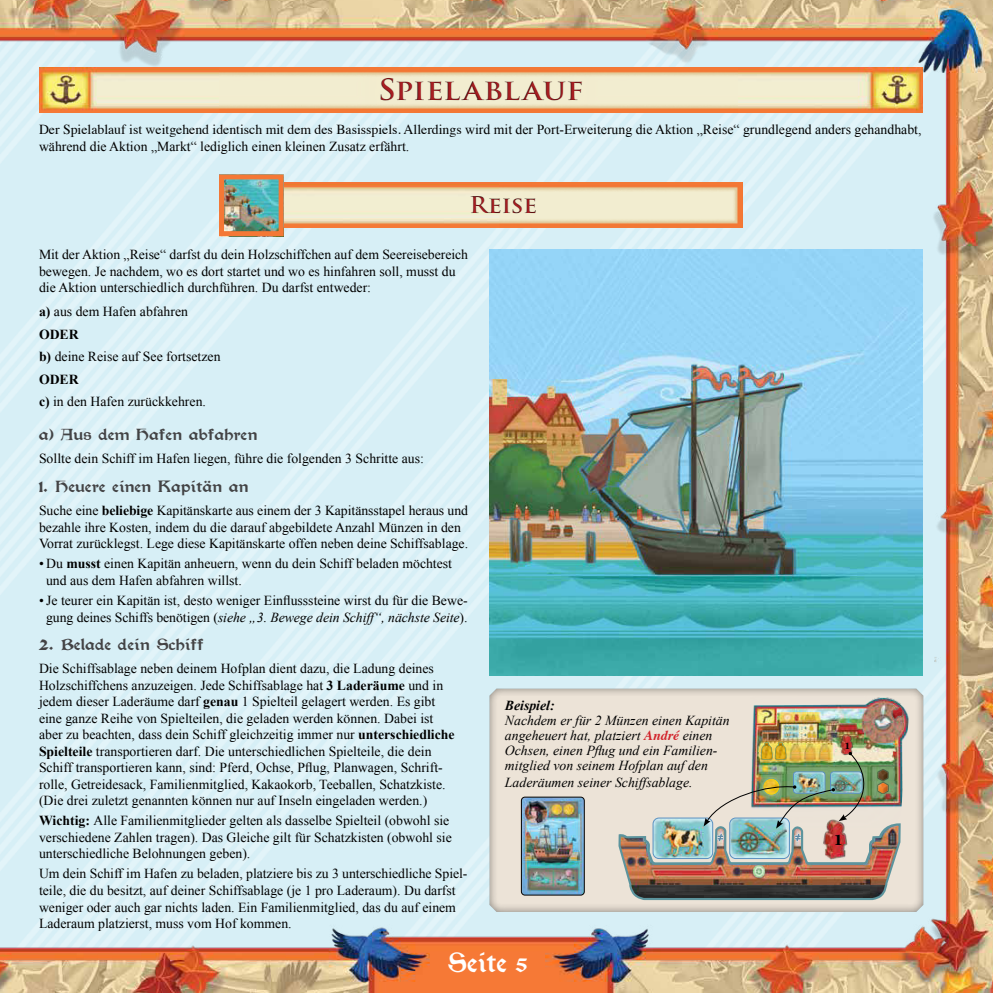
<style>
.page{position:relative;width:993px;height:993px;background:#fff}
.page>*{position:absolute;margin:0;border:0;box-sizing:border-box;transform-origin:0 0}
.t1{font:900 30px "Morris Roman";color:#fff;scale:1.1 1}
.t2{font:600 28.75px "Trajan Pro 3";letter-spacing:-.01em;color:#a91f23;scale:1.1 1}
.t3{font:600 22.5px "Trajan Pro 3";letter-spacing:-.01em;color:#a91f23;scale:1.1 1}
.t4{font:900 17.5px "Morris Roman";color:#434345;scale:1.2 1}
.t5{font:700 16.25px "Minion Pro";color:#000;scale:1.2 1}
.t6{font:13.75px/16.5px "Times New Roman";color:#000}
.t7{font:italic 13.75px/15px "Times New Roman";color:#000}
.t8{font:italic 700 13.75px "Times New Roman";color:#000}
.t9{font:700 10px "Minion Pro";color:#000;scale:1.2 1}
.s1{font-family:"Times"}
.s2{font-weight:700}
.s3{font-style:italic}
.s4{font-family:"Times";font-weight:700;color:#d2232a}
.s5{font-size:22.5px}
</style>
<div class="page">
<img style="left:0;top:0;width:992px;height:992px">
<svg style="left:488px;top:687px;width:435px;height:226px;fill:#ece3d7"></svg>
<img style="left:521px;top:796px;width:63px;height:98px">
<div style="left:521px;top:796px;width:63px;height:98px;border:1px solid #000;border-radius:4px"></div>
<svg style="left:617px;top:694px;width:284px;height:206px"></svg>
<img style="left:749px;top:695px;width:161px;height:133px">
<img style="left:39px;top:67px;width:181px;height:45px">
<img style="left:737px;top:67px;width:184px;height:45px">
<img style="left:220px;top:67px;width:517px;height:1px">
<img style="left:283px;top:183px;width:216px;height:45px">
<img style="left:499px;top:183px;width:242px;height:45px">
<img style="left:225px;top:180px;width:52px;height:50px">
<div style="left:219px;top:174px;width:64px;height:62px;border:5px solid #f47836"></div>
<svg style="left:261px;top:187px;width:463px;height:36px;fill:#f2edd0"></svg>
<svg style="left:90px;top:68px;width:782px;height:45px;fill:#f2ebcd"></svg>
<img style="left:489px;top:250px;width:432px;height:425px">
<img style="left:838px;top:734px;width:15px;height:7px">
<img style="left:888px;top:705px;width:17px;height:16px">
<img style="left:619px;top:741px;width:280px;height:157px">
<h2 class="t2" style="left:378px;top:73px;width:188px">Spielablauf</h2>
<p class="t6" style="left:39px;top:123px;width:883px"><span class="s1">Der Spielablauf ist weitgehend identisch mit dem des Basisspiels. Allerdings</span> wird mit der Port-Erweiterung die Aktion „Reise“ grundlegend anders gehandhabt, während die Aktion „Markt“ lediglich einen kleinen Zusatz erfährt.</p>
<h3 class="t3" style="left:469px;top:192px;width:63px">Reise</h3>
<p class="t6" style="left:39px;top:248px;width:430px">Mit der Aktion „Reise“ darfst du dein Holzschiffchen auf dem Seereisebereich bewegen. Je nachdem, wo es dort startet und wo es hinfahren soll, musst du die Aktion unterschiedlich durchführen. Du darfst entweder:</p>
<p class="t6" style="left:39px;top:301px;width:183px;line-height:22.5px"><span class="s2">a)</span> aus dem Hafen abfahren<br><span class="s2">ODER<br>b)</span> deine Reise auf See fortsetzen<br><span class="s2">ODER<br>c)</span> in den Hafen zurückkehren.</p>
<p class="t4" style="left:39px;top:426px;width:183px">a) Aus dem Hafen abfahren</p>
<p class="t6" style="left:39px;top:451px;width:386px">Sollte dein Schiff im Hafen liegen, führe die folgenden 3 Schritte aus:</p>
<p class="t4" style="left:39px;top:478px;width:176px">1. Heuere einen Kapitän an</p>
<p class="t6" style="left:39px;top:503px;width:430px">Suche eine <span class="s2">beliebige</span> Kapitänskarte aus einem der 3 Kapitänsstapel heraus und bezahle ihre Kosten, indem du die darauf abgebildete Anzahl Münzen in den<br>Vorrat zurücklegst. Lege diese Kapitänskarte offen neben deine Schiffsablage.</p>
<p class="t6" style="left:46px;top:556px;width:407px;text-indent:-7px">• Du <span class="s2">musst</span> einen Kapitän anheuern, wenn du dein Schiff beladen möchtest und aus dem Hafen abfahren willst.</p>
<p class="t6" style="left:39px;top:593px;width:430px;text-align:center">• Je teurer ein Kapitän ist, desto weniger Einflusssteine wirst du für die Bewe&shy;gung deines Schiffs benötigen (<span class="s3">siehe „3. Bewege dein Schiff“, nächste Seite</span>).</p>
<p class="t4" style="left:39px;top:636px;width:139px">2. Belade dein Schiff</p>
<p class="t6" style="left:39px;top:660px;width:417px">Die Schiffsablage neben deinem Hofplan dient dazu, die Ladung deines Holzschiffchens anzuzeigen. Jede Schiffsablage hat <span class="s2">3 Laderäume</span> und in jedem dieser Laderäume darf <span class="s2">genau</span> 1 Spielteil gelagert werden. Es gibt eine ganze Reihe von Spielteilen, die geladen werden können. Dabei ist aber zu beachten, dass dein Schiff gleichzeitig immer nur <span class="s2">unterschiedliche Spielteile</span> transportieren darf. Die unterschiedlichen Spielteile, die dein Schiff transportieren kann, sind: Pferd, Ochse, Pflug, Planwagen, Schrift&shy;rolle, Getreidesack, Familienmitglied, Kakaokorb, Teeballen, Schatzkiste. (Die drei zuletzt genannten können nur auf Inseln eingeladen werden.)</p>
<p class="t6" style="left:39px;top:813px;width:414px"><span class="s2">Wichtig:</span> Alle Familienmitglieder gelten als dasselbe Spielteil (obwohl sie verschiedene Zahlen tragen). Das Gleiche gilt für Schatzkisten (obwohl sie unterschiedliche Belohnungen geben).</p>
<p class="t6" style="left:39px;top:866px;width:430px">Um dein Schiff im Hafen zu beladen, platziere bis zu 3 unterschiedliche Spiel&shy;teile, die du besitzt, auf deiner Schiffsablage (je 1 pro Laderaum). Du darfst weniger oder auch gar nichts laden. Ein Familienmitglied, das du auf einem Laderaum platzierst, muss vom Hof kommen.</p>
<p class="t8" style="left:505px;top:700px;width:51px">Beispiel:</p>
<p class="t7" style="left:505px;top:714px;width:226px">Nachdem er für 2 Münzen einen Kapitän angeheuert hat, platziert <span class="s4">André</span> einen Ochsen, einen Pflug und ein Familien&shy;mitglied von seinem Hofplan auf den</p>
<p class="t7" style="left:505px;top:775px;width:189px">Laderäumen seiner Schiffsablage.</p>
<h1 class="t1" style="left:448px;top:948px;width:74px">Seite <span class="s5">5</span></h1>
<p class="t9" style="left:844px;top:739px;width:6px">1</p>
<p class="t5" style="left:833px;top:829px;width:10px">1</p>
</div>
